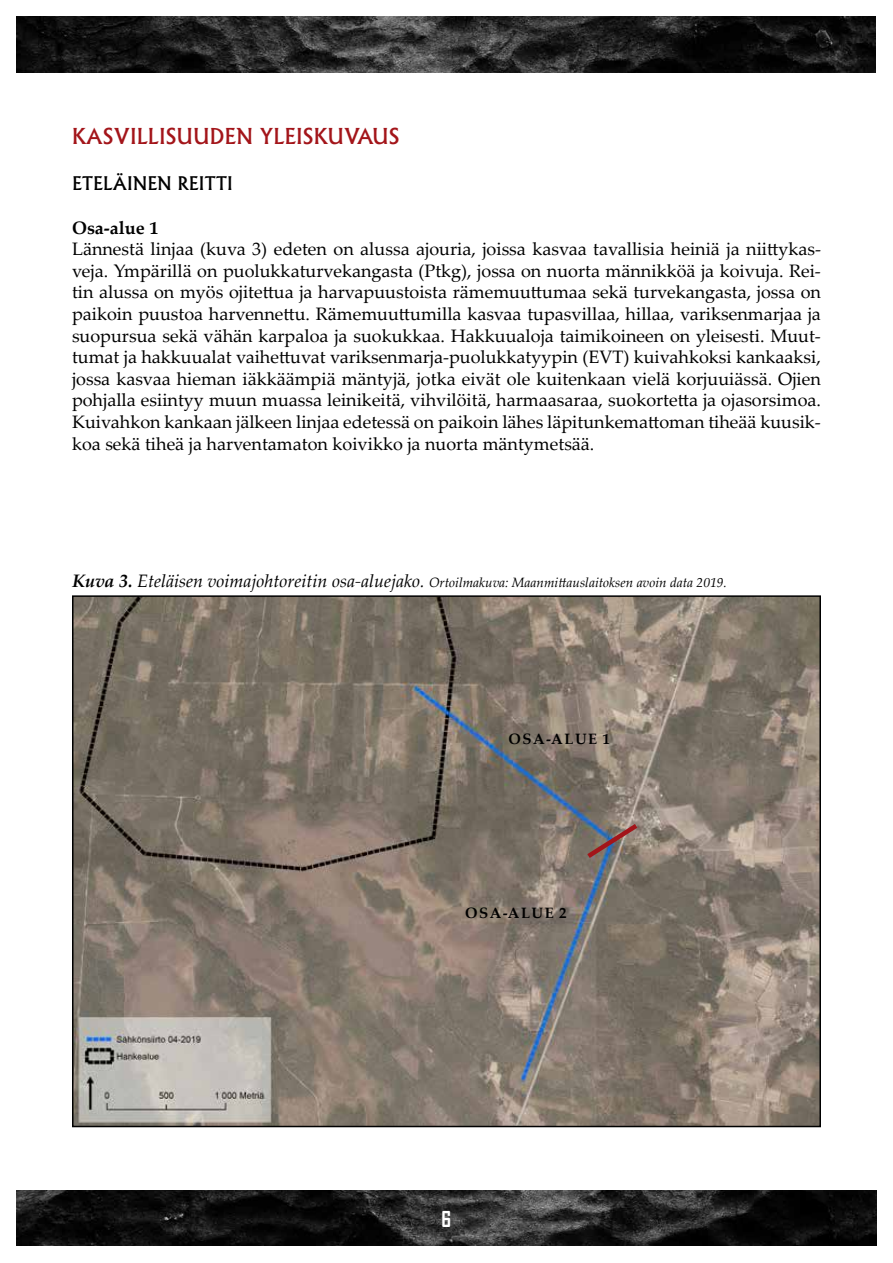
<style>
.page{position:relative;width:893px;height:1263px;background:#fff}
.page>*{position:absolute;margin:0;border:0;box-sizing:border-box;transform-origin:0 0}
.t1{font:500 21px "Albertus";color:#a3151a}
.t2{font:700 21px "Agency FB";color:#fff}
.t3{font:18px/21.6px "Palatino Linotype";color:#000;text-align:justify}
.t4{font:500 18px "Albertus";color:#000}
.t5{font:700 18px "Palatino Linotype";color:#000}
.t6{font:700 15px "Palatino Linotype";letter-spacing:.1em;color:#000}
.t7{font:italic 13.5px "Palatino Linotype";color:#000}
.s1{font-weight:700;font-size:18px}
.s2{font-size:18px}
</style>
<div class="page">
<img style="left:17px;top:1191px;width:859px;height:55px">
<img style="left:17px;top:17px;width:859px;height:55px">
<img style="left:75px;top:598px;width:743px;height:526px">
<svg style="left:582px;top:820px;width:60px;height:42px;background:#80706f"></svg>
<p class="t1" style="left:72px;top:123px;width:329px">KASVILLISUUDEN YLEISKUVAUS</p>
<p class="t4" style="left:72px;top:173px;width:162px">ETELÄIN EN REITTI</p>
<p class="t5" style="left:72px;top:215px;width:88px">OSA-ALUE 1</p>
<p class="t3" style="left:72px;top:238px;width:750px">Lännestä linjaa (kuva 3) edeten on alussa ajouria, joissa kasvaa tavallisia heiniä ja niittykas&shy;veja. Ympärillä on puolukkaturvekangasta (Ptkg), jossa on nuorta männikköä ja koivuja. Rei&shy;tin alussa on myös ojitettua ja harvapuustoista rämemuuttumaa sekä turvekangasta, jossa on paikoin puustoa harvennettu. Rämemuuttumilla kasvaa tupasvillaa, hillaa, variksenmarjaa ja suopursua sekä vähän karpaloa ja suokukkaa. Hakkuualoja taimikoineen on yleisesti. Muut&shy;tumat ja hakkuualat vaihettuvat variksenmarja-puolukkatyypin (EVT) kuivahkoksi kankaaksi, jossa kasvaa hieman iäkkäämpiä mäntyjä, jotka eivät ole kuitenkaan vielä korjuuiässä. Ojien pohjalla esiintyy muun muassa leinikeitä, vihvilöitä, harmaasaraa, suokortetta ja ojasorsimoa.<br>Kuivahkon kankaan jälkeen linjaa edetessä on paikoin lähes läpitunkemattoman tiheää kuusik&shy;koa sekä tiheä ja harventamaton koivikko ja nuorta mäntymetsää.</p>
<p class="t7" style="left:72px;top:572px;width:656px"><span class="s1">Kuva 3.</span> <span class="s2">Eteläisen voimajohtoreitin osa-aluejako.</span> Ortoilmakuva: Maanmittauslaitoksen avoin data 2019.</p>
<p class="t6" style="left:509px;top:728px;width:103px">OSA-ALUE 1</p>
<p class="t6" style="left:465px;top:903px;width:103px">OSA-ALUE 2</p>
<p class="t2" style="left:442px;top:1206px;width:11px">6</p>
</div>
